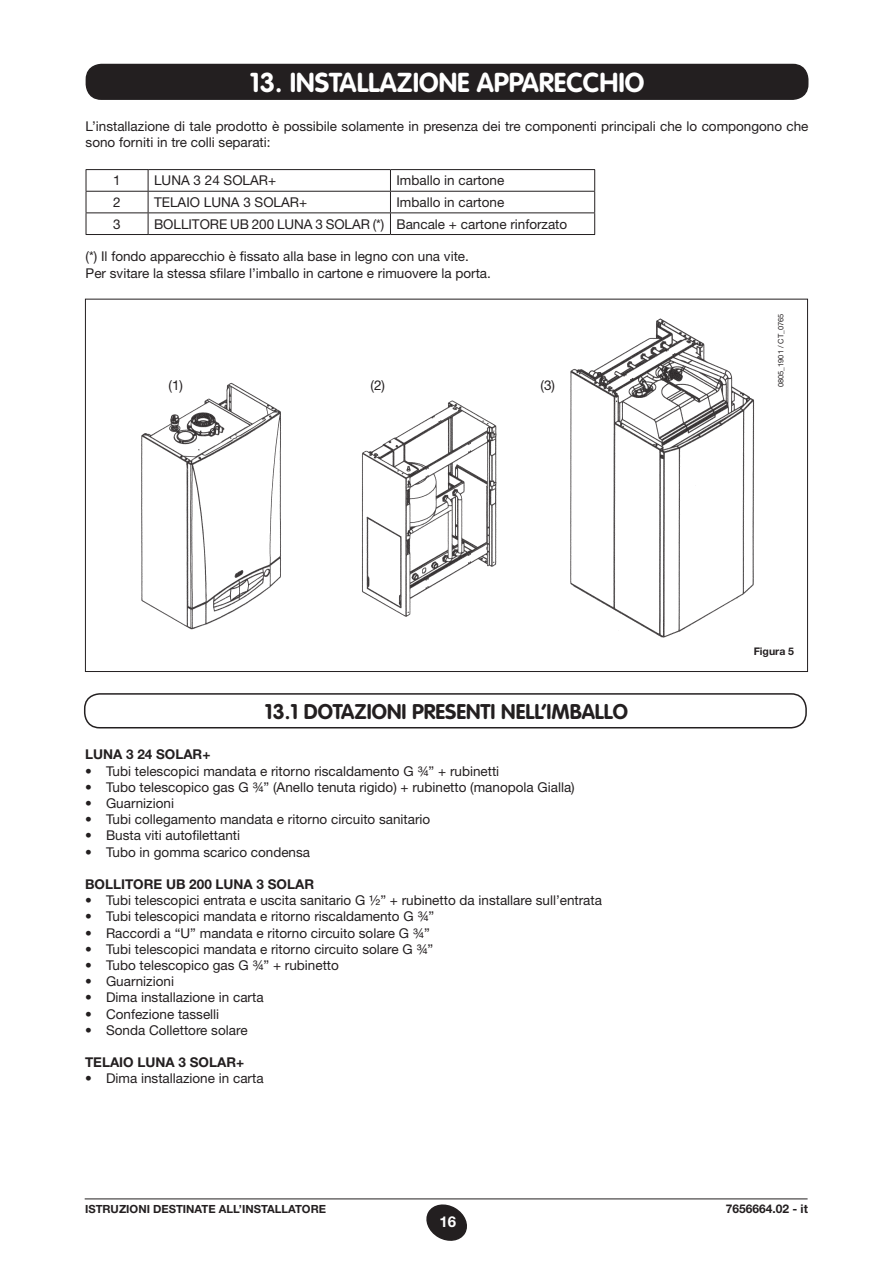
<style>
.page{position:relative;width:893px;height:1263px;background:#fff}
.page>*{position:absolute;margin:0;border:0;box-sizing:border-box;transform-origin:0 0}
.titolo{font:700 27px "VAG Rounded Std";color:#fff}
.titolo-2{font:700 21px "VAG Rounded Std";color:#231f20}
.t1{font:700 15px "Helvetica Neue LT Std";color:#fff}
._10_tondo{font:13.5px/16.2px "Helvetica Neue LT Std";color:#231f20}
.t2{font:700 13.5px "Helvetica Neue LT Std";color:#231f20}
.t3{font:700 12px "Helvetica Neue LT Std";color:#231f20}
.t4{font:700 11.25px "Helvetica Neue LT Std";color:#231f20}
._07_bold{font:700 10.5px "Helvetica Neue LT Std";color:#231f20}
.t5{font:7.5px "Helvetica Neue LT Std";color:#231f20}
</style>
<div class="page">
<svg style="left:426px;top:1204px;width:41px;height:37px"></svg>
<hr style="left:85px;top:1198px;width:723px;height:1px;background:#231f20">
<div style="left:86px;top:65px;width:722px;height:34px;background:#231f20;border-radius:15px"></div>
<div style="left:86px;top:64px;width:722px;height:36px;border:2px solid #231f20;border-radius:15px"></div>
<hr style="left:86px;top:169px;width:62px;height:1px;background:#231f20">
<hr style="left:148px;top:169px;width:242px;height:1px;background:#231f20">
<hr style="left:390px;top:169px;width:205px;height:1px;background:#231f20">
<hr style="left:86px;top:191px;width:62px;height:1px;background:#231f20">
<hr style="left:148px;top:191px;width:242px;height:1px;background:#231f20">
<hr style="left:390px;top:191px;width:205px;height:1px;background:#231f20">
<hr style="left:86px;top:212px;width:62px;height:1px;background:#231f20">
<svg style="left:86px;top:170px;width:1px;height:64px"></svg>
<hr style="left:148px;top:212px;width:242px;height:1px;background:#231f20">
<svg style="left:148px;top:170px;width:1px;height:64px"></svg>
<hr style="left:390px;top:212px;width:205px;height:1px;background:#231f20">
<svg style="left:390px;top:170px;width:1px;height:64px"></svg>
<svg style="left:594px;top:170px;width:1px;height:64px"></svg>
<hr style="left:86px;top:234px;width:62px;height:1px;background:#231f20">
<hr style="left:148px;top:234px;width:242px;height:1px;background:#231f20">
<hr style="left:390px;top:234px;width:205px;height:1px;background:#231f20">
<div style="left:84px;top:693px;width:723px;height:35px;border:2px solid #231f20;border-radius:15px"></div>
<img style="left:141px;top:318px;width:614px;height:320px">
<p class="titolo" style="left:250px;top:67px;width:396px">13. INSTALLAZIONE APPARECCHIO</p>
<p class="_10_tondo" style="left:86px;top:118px;width:724px">L’installazione di tale prodotto è possibile solamente in presenza dei tre componenti principali che lo compongono che sono forniti in tre colli separati:</p>
<p class="_10_tondo" style="left:113px;top:172px;width:9px">1</p>
<p class="_10_tondo" style="left:154px;top:172px;width:124px">LUNA 3 24 SOLAR+</p>
<p class="_10_tondo" style="left:396px;top:172px;width:109px">Imballo in cartone</p>
<p class="_10_tondo" style="left:113px;top:194px;width:9px">2</p>
<p class="_10_tondo" style="left:154px;top:194px;width:155px">TELAIO LUNA 3 SOLAR+</p>
<p class="_10_tondo" style="left:396px;top:194px;width:109px">Imballo in cartone</p>
<p class="_10_tondo" style="left:113px;top:215px;width:9px">3</p>
<p class="_10_tondo" style="left:154px;top:215px;width:232px">BOLLITORE UB 200 LUNA 3 SOLAR (*)</p>
<p class="_10_tondo" style="left:396px;top:215px;width:172px">Bancale + cartone rinforzato</p>
<p class="_10_tondo" style="left:86px;top:248px;width:385px">(*) Il fondo apparecchio è fissato alla base in legno con una vite.</p>
<p class="_10_tondo" style="left:86px;top:264px;width:407px">Per svitare la stessa sfilare l’imballo in cartone e rimuovere la porta.</p>
<p class="_10_tondo" style="left:169px;top:377px;width:16px">(1)</p>
<p class="_10_tondo" style="left:371px;top:377px;width:16px">(2)</p>
<p class="_10_tondo" style="left:541px;top:377px;width:16px">(3)</p>
<p class="titolo-2" style="left:265px;top:699px;width:365px">13.1 DOTAZIONI PRESENTI NELL’IMBALLO</p>
<p class="t2" style="left:85px;top:746px;width:127px">LUNA 3 24 SOLAR+</p>
<p class="_10_tondo" style="left:85px;top:762px;width:416px">• Tubi telescopici mandata e ritorno riscaldamento G ¾” + rubinetti</p>
<p class="_10_tondo" style="left:85px;top:779px;width:491px">• Tubo telescopico gas G ¾” (Anello tenuta rigido) + rubinetto (manopola Gialla)</p>
<p class="_10_tondo" style="left:85px;top:795px;width:90px">• Guarnizioni</p>
<p class="_10_tondo" style="left:85px;top:811px;width:347px">• Tubi collegamento mandata e ritorno circuito sanitario</p>
<p class="_10_tondo" style="left:85px;top:827px;width:157px">• Busta viti autofilettanti</p>
<p class="_10_tondo" style="left:85px;top:843px;width:227px">• Tubo in gomma scarico condensa</p>
<p class="t2" style="left:85px;top:876px;width:231px">BOLLITORE UB 200 LUNA 3 SOLAR</p>
<p class="_10_tondo" style="left:85px;top:892px;width:518px">• Tubi telescopici entrata e uscita sanitario G ½” + rubinetto da installare sull’entrata</p>
<p class="_10_tondo" style="left:85px;top:908px;width:351px">• Tubi telescopici mandata e ritorno riscaldamento G ¾”</p>
<p class="_10_tondo" style="left:85px;top:924px;width:346px">• Raccordi a “U” mandata e ritorno circuito solare G ¾”</p>
<p class="_10_tondo" style="left:85px;top:941px;width:350px">• Tubi telescopici mandata e ritorno circuito solare G ¾”</p>
<p class="_10_tondo" style="left:85px;top:957px;width:255px">• Tubo telescopico gas G ¾” + rubinetto</p>
<p class="_10_tondo" style="left:85px;top:973px;width:90px">• Guarnizioni</p>
<p class="_10_tondo" style="left:85px;top:989px;width:180px">• Dima installazione in carta</p>
<p class="_10_tondo" style="left:85px;top:1005px;width:136px">• Confezione tasselli</p>
<p class="_10_tondo" style="left:85px;top:1022px;width:164px">• Sonda Collettore solare</p>
<p class="t2" style="left:85px;top:1054px;width:161px">TELAIO LUNA 3 SOLAR+</p>
<p class="_10_tondo" style="left:85px;top:1070px;width:180px">• Dima installazione in carta</p>
<p class="t5" style="left:776px;top:387px;width:75px;rotate:-90deg">0805_1901 / CT_0765</p>
<p class="_07_bold" style="left:754px;top:645px;width:42px">Figura 5</p>
<p class="t4" style="left:85px;top:1202px;width:243px">ISTRUZIONI DESTINATE ALL’INSTALLATORE</p>
<p class="t3" style="left:726px;top:1202px;width:84px">7656664.02 - it</p>
<p class="t1" style="left:439px;top:1212px;width:18px">16</p>
</div>
